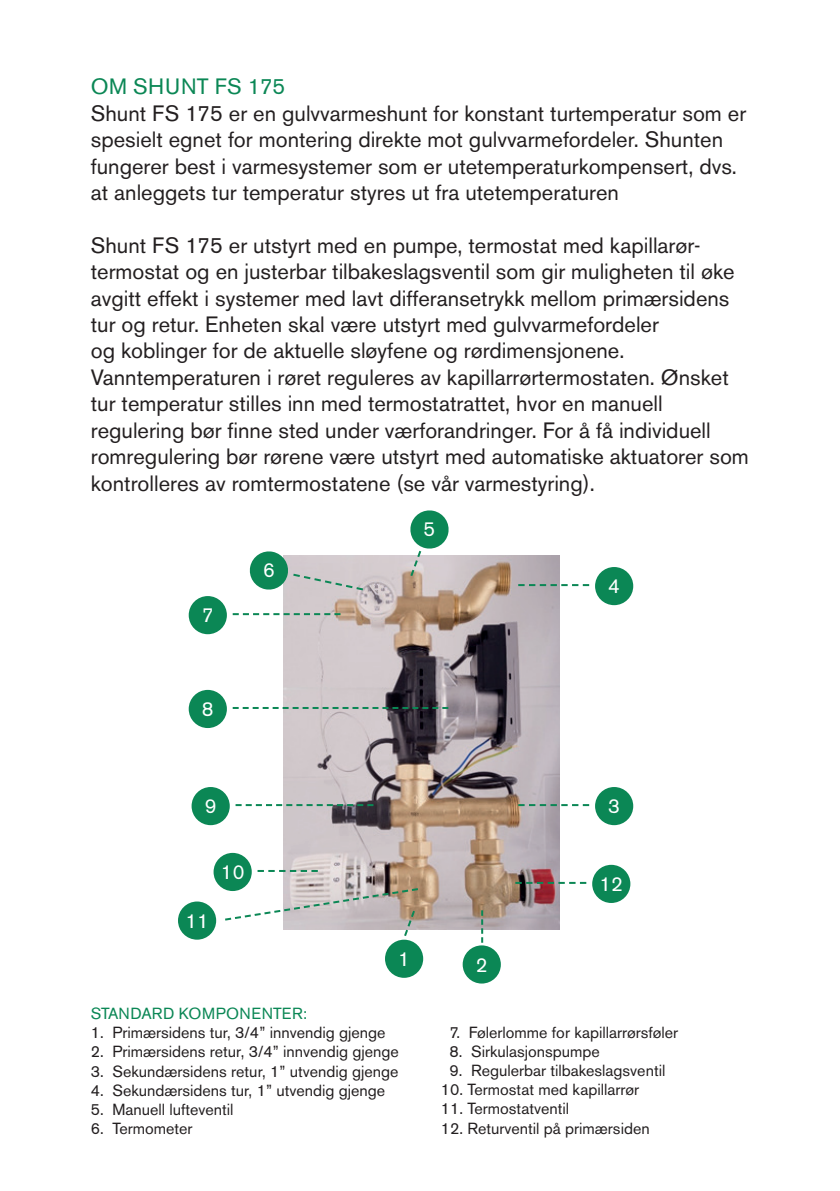
<style>
.page{position:relative;width:840px;height:1191px;background:#fff}
.page>*{position:absolute;margin:0;border:0;box-sizing:border-box;transform-origin:0 0}
.t1{font:22px/26.4px "Akzidenz Grotesk BE";color:#231f20}
.t2{font:22px "Akzidenz Grotesk BE";letter-spacing:.02em;color:#0b8755}
.t3{font:20.2px "Akzidenz Grotesk BE";color:#fff}
.t4{font:16px "Akzidenz Grotesk BE";color:#231f20}
.t5{font:16px "Akzidenz Grotesk BE";letter-spacing:.02em;color:#0b8755}
</style>
<div class="page">
<img style="left:283px;top:556px;width:276px;height:373px">
<svg style="left:518px;top:584px;width:71px;height:2px"></svg>
<svg style="left:232px;top:707px;width:216px;height:2px"></svg>
<svg style="left:235px;top:804px;width:138px;height:2px"></svg>
<svg style="left:257px;top:870px;width:60px;height:2px"></svg>
<svg style="left:232px;top:613px;width:108px;height:2px"></svg>
<svg style="left:224px;top:886px;width:196px;height:50px"></svg>
<svg style="left:481px;top:910px;width:2px;height:32px"></svg>
<svg style="left:518px;top:804px;width:71px;height:2px"></svg>
<svg style="left:515px;top:882px;width:71px;height:2px"></svg>
<div style="left:594px;top:567px;width:39px;height:38px;background:#0b8755;border-radius:50%"></div>
<div style="left:189px;top:690px;width:38px;height:38px;background:#0b8755;border-radius:50%"></div>
<div style="left:191px;top:787px;width:39px;height:38px;background:#0b8755;border-radius:50%"></div>
<div style="left:178px;top:901px;width:38px;height:38px;background:#0b8755;border-radius:50%"></div>
<div style="left:213px;top:853px;width:38px;height:38px;background:#0b8755;border-radius:50%"></div>
<div style="left:189px;top:596px;width:38px;height:38px;background:#0b8755;border-radius:50%"></div>
<svg style="left:249px;top:551px;width:116px;height:41px;background:#a5c0b5"></svg>
<svg style="left:408px;top:510px;width:42px;height:68px"></svg>
<div style="left:594px;top:787px;width:39px;height:38px;background:#0b8755;border-radius:50%"></div>
<div style="left:592px;top:865px;width:38px;height:38px;background:#0b8755;border-radius:50%"></div>
<div style="left:462px;top:945px;width:38px;height:38px;background:#0b8755;border-radius:50%"></div>
<div style="left:385px;top:939px;width:38px;height:38px;background:#0b8755;border-radius:50%"></div>
<p class="t2" style="left:91px;top:74px;width:196px">OM SHUNT FS 175</p>
<p class="t1" style="left:91px;top:100px;width:656px">Shunt FS 175 er en gulvvarmeshunt for konstant turtemperatur som er spesielt egnet for montering direkte mot gulvvarmefordeler. Shunten fungerer best i varmesystemer som er utetemperaturkompensert, dvs. at anleggets tur temperatur styres ut fra utetemperaturen</p>
<p class="t1" style="left:91px;top:232px;width:659px">Shunt FS 175 er utstyrt med en pumpe, termostat med kapillarør&shy;termostat og en justerbar tilbakeslagsventil som gir muligheten til øke avgitt effekt i systemer med lavt differansetrykk mellom primærsidens tur og retur. Enheten skal være utstyrt med gulvvarmefordeler<br>og koblinger for de aktuelle sløyfene og rørdimensjonene.<br>Vanntemperaturen i røret reguleres av kapillarrørtermostaten. Ønsket tur temperatur stilles inn med termostatrattet, hvor en manuell regulering bør finne sted under værforandringer. For å få individuell romregulering bør rørene være utstyrt med automatiske aktuatorer som kontrolleres av romtermostatene (se vår varmestyring).</p>
<p class="t3" style="left:202px;top:603px;width:13px">7</p>
<p class="t3" style="left:202px;top:697px;width:13px">8</p>
<p class="t3" style="left:263px;top:557px;width:13px">6</p>
<p class="t3" style="left:205px;top:794px;width:13px">9</p>
<p class="t3" style="left:185px;top:908px;width:25px">11</p>
<p class="t3" style="left:221px;top:860px;width:25px">10</p>
<p class="t3" style="left:423px;top:516px;width:13px">5</p>
<p class="t3" style="left:398px;top:946px;width:13px">1</p>
<p class="t3" style="left:475px;top:952px;width:13px">2</p>
<p class="t3" style="left:608px;top:574px;width:13px">4</p>
<p class="t3" style="left:608px;top:794px;width:13px">3</p>
<p class="t3" style="left:599px;top:872px;width:25px">12</p>
<p class="t5" style="left:91px;top:1004px;width:218px">STANDARD KOMPONENTER:</p>
<p class="t4" style="left:91px;top:1023px;width:296px">1. Primærsidens tur, 3/4” innvendig gjenge</p>
<p class="t4" style="left:91px;top:1042px;width:309px">2. Primærsidens retur, 3/4” innvendig gjenge</p>
<p class="t4" style="left:91px;top:1061px;width:309px">3. Sekundærsidens retur, 1” utvendig gjenge</p>
<p class="t4" style="left:91px;top:1080px;width:295px">4. Sekundærsidens tur, 1” utvendig gjenge</p>
<p class="t4" style="left:91px;top:1100px;width:144px">5. Manuell lufteventil</p>
<p class="t4" style="left:91px;top:1119px;width:103px">6. Termometer</p>
<p class="t4" style="left:449px;top:1022px;width:230px">7. Følerlomme for kapillarrørsføler</p>
<p class="t4" style="left:449px;top:1041px;width:152px">8. Sirkulasjonspumpe</p>
<p class="t4" style="left:449px;top:1060px;width:217px">9. Regulerbar tilbakeslagsventil</p>
<p class="t4" style="left:440px;top:1080px;width:200px">10. Termostat med kapillarrør</p>
<p class="t4" style="left:440px;top:1099px;width:130px">11. Termostatventil</p>
<p class="t4" style="left:440px;top:1118px;width:210px">12. Returventil på primærsiden</p>
</div>
